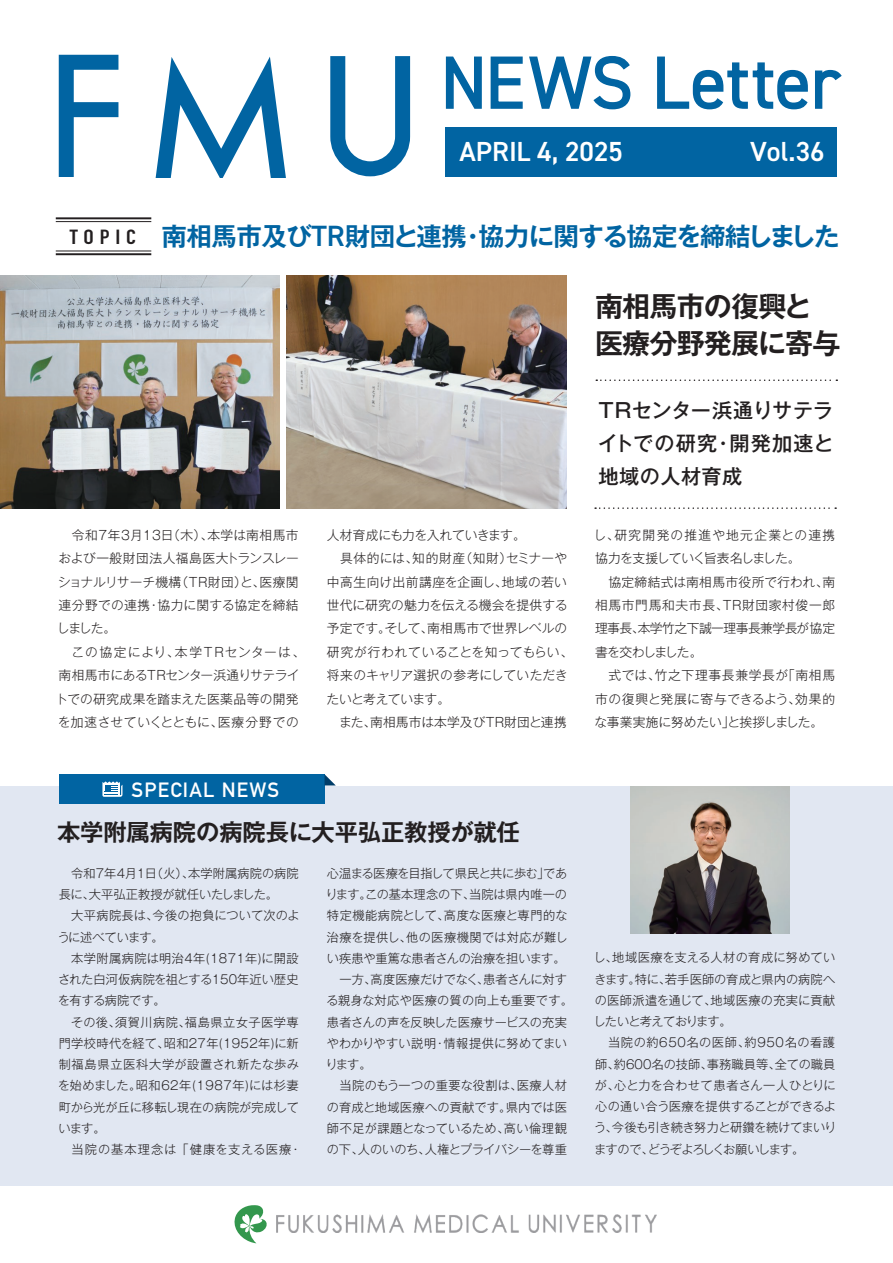
<style>
.page{position:relative;width:893px;height:1263px;background:#fff}
.page>*{position:absolute;margin:0;border:0;box-sizing:border-box;transform-origin:0 0}
.t1{font:73.5px "DIN2014";color:#0164a2}
.t2{font:700 28.05px/36.8px "Gothic MB101 Pro De";letter-spacing:-.03em;color:#231f20}
.t3{font:600 27.6px "DIN2014";color:#fff}
.t4{font:700 25.5px "Gothic MB101 Pro De";letter-spacing:-.025em;color:#0164a2}
.t5{font:700 23.4px "Gothic MB101 Pro De";letter-spacing:-.01em;color:#231f20}
.t6{font:700 20.4px "DIN Alternate";letter-spacing:.06em;color:#fff}
.t7{font:500 20.25px/33px "Gothic MB101 Pro";letter-spacing:.02em;color:#231f20;text-align:justify}
.t8{font:300 12.75px/23.4px "Gothic MB101 Pro";letter-spacing:.015em;color:#231f20}
.t9{font:300 12.15px/21.3px "Gothic MB101 Pro";letter-spacing:.01em;color:#231f20}
.t10{font:300 12.15px "Gothic MB101 Pro";letter-spacing:.075em;color:#231f20}
.s1{font-family:"DIN Condensed";font-size:20.25px;color:#231f20}
.s2{font-family:"DIN2014";font-weight:600;font-size:29.4px}
</style>
<div class="page">
<hr style="left:892px;top:0;width:1px;height:301px;background:#e1e7f2">
<svg style="left:892px;top:31px;width:1px;height:24px"></svg>
<div style="left:0;top:786px;width:893px;height:399px;background:#e1e7f2"></div>
<div style="left:445px;top:127px;width:391px;height:49px;background:#0164a2"></div>
<svg style="left:445px;top:56px;width:37px;height:53px"></svg>
<svg style="left:490px;top:56px;width:141px;height:54px"></svg>
<svg style="left:657px;top:56px;width:185px;height:54px"></svg>
<svg style="left:58px;top:54px;width:61px;height:123px"></svg>
<div style="left:66px;top:102px;width:52px;height:15px;background:#0164a2"></div>
<svg style="left:330px;top:56px;width:81px;height:121px"></svg>
<svg style="left:155px;top:56px;width:131px;height:121px"></svg>
<hr style="left:56px;top:253px;width:95px;height:2px;background:#231f20">
<hr style="left:56px;top:251px;width:95px;height:1px;background:#231f20">
<hr style="left:56px;top:217px;width:95px;height:2px;background:#231f20">
<hr style="left:56px;top:221px;width:95px;height:1px;background:#231f20">
<svg style="left:596px;top:379px;width:241px;height:2px"></svg>
<svg style="left:595px;top:507px;width:241px;height:2px"></svg>
<div style="left:59px;top:774px;width:266px;height:30px;background:#0164a2"></div>
<svg style="left:325px;top:775px;width:10px;height:10px"></svg>
<svg style="left:102px;top:781px;width:20px;height:16px"></svg>
<img style="left:287px;top:275px;width:279px;height:233px">
<img style="left:631px;top:787px;width:158px;height:147px">
<img style="left:0;top:275px;width:280px;height:233px">
<img style="left:276px;top:1215px;width:381px;height:17px">
<svg style="left:234px;top:1205px;width:33px;height:38px"></svg>
<h1 class="t1" style="left:440px;top:37px;width:401px">NEWS Letter</h1>
<h3 class="t3" style="left:459px;top:134px;width:165px">APRIL 4, 2025</h3>
<h3 class="t3" style="left:750px;top:133px;width:76px">Vol.36</h3>
<h3 class="t4" style="left:70px;top:215px;width:771px"><span class="s1">T O P I C</span> 南相馬市及び<span class="s2">TR</span>財団と連携・協力に関する協定を締結しました</h3>
<h2 class="t2" style="left:595px;top:285px;width:247px">南相馬市の復興と医療分野発展に寄与</h2>
<p class="t8" style="left:57px;top:522px;width:243px;text-align:justify">　令和７年３月13日（木）、本学は南相馬市および一般財団法人福島医大トランスレーショナルリサーチ機構（TR財団）と、医療関連分野での連携・協力に関する協定を締結しました。</p>
<p class="t8" style="left:56px;top:638px;width:251px;text-indent:16px">この協定により、本学TRセンターは、南相馬市にあるTRセンター浜通りサテライトでの研究成果を踏まえた医薬品等の開発を加速させていくとともに、医療分野での</p>
<h3 class="t6" style="left:132px;top:774px;width:149px">SPECIAL NEWS</h3>
<p class="t8" style="left:327px;top:521px;width:248px">人材育成にも力を入れていきます。<br>　具体的には、知的財産（知財）セミナーや中高生向け出前講座を企画し、地域の若い世代に研究の魅力を伝える機会を提供する予定です。そして、南相馬市で世界レベルの研究が行われていることを知ってもらい、将来のキャリア選択の参考にしていただきたいと考えています。</p>
<p class="t8" style="left:339px;top:709px;width:229px">また、南相馬市は本学及びTR財団と連携</p>
<h3 class="t5" style="left:57px;top:813px;width:464px">本学附属病院の病院長に大平弘正教授が就任</h3>
<p class="t9" style="left:58px;top:861px;width:243px">　令和7年4月1日（火）、本学附属病院の病院長に、大平弘正教授が就任いたしました。<br>　大平病院長は、今後の抱負について次のように述べています。<br>　本学附属病院は明治4年(1871年)に開設された白河仮病院を祖とする150年近い歴史を有する病院です。<br>　その後、須賀川病院、福島県立女子医学専門学校時代を経て、昭和27年(1952年)に新制福島県立医科大学が設置され新たな歩みを始めました。昭和62年(1987年)には杉妻町から光が丘に移転し現在の病院が完成しています。</p>
<p class="t10" style="left:72px;top:1139px;width:232px">当院の基本理念は 「健康を支える医療・</p>
<p class="t9" style="left:326px;top:861px;width:249px">心温まる医療を目指して県民と共に歩む」であります。この基本理念の下、当院は県内唯一の特定機能病院として、高度な医療と専門的な治療を提供し、他の医療機関では対応が難しい疾患や重篤な患者さんの治療を担います。　一方、高度医療だけでなく、患者さんに対する親身な対応や医療の質の向上も重要です。患者さんの声を反映した医療サービスの充実やわかりやすい説明・情報提供に努めてまいります。<br>　当院のもう一つの重要な役割は、医療人材の育成と地域医療への貢献です。県内では医師不足が課題となっているため、高い倫理観の下、人のいのち、人権とプライバシーを尊重</p>
<h3 class="t7" style="left:598px;top:391px;width:237px">TRセンター浜通りサテライトでの研究・開発加速と地域の人材育成</h3>
<p class="t8" style="left:593px;top:521px;width:243px">し、研究開発の推進や地元企業との連携協力を支援していく旨表名しました。</p>
<p class="t8" style="left:594px;top:568px;width:242px;text-indent:14px">協定締結式は南相馬市役所で行われ、南相馬市門馬和夫市長、TR財団家村俊一郎理事長、本学竹之下誠一理事長兼学長が協定書を交わしました。<br>　式では、竹之下理事長兼学長が「南相馬市の復興と発展に寄与できるよう、効果的な事業実施に努めたい」と挨拶しました。</p>
<p class="t9" style="left:593px;top:945px;width:244px">し、地域医療を支える人材の育成に努めていきます。特に、若手医師の育成と県内の病院への医師派遣を通じて、地域医療の充実に貢献したいと考えております。<br>　当院の約650名の医師、約950名の看護師、約600名の技師、事務職員等、全ての職員が、心と力を合わせて患者さん一人ひとりに心の通い合う医療を提供することができるよう、今後も引き続き努力と研鑽を続けてまいりますので、どうぞよろしくお願いします。</p>
</div>
